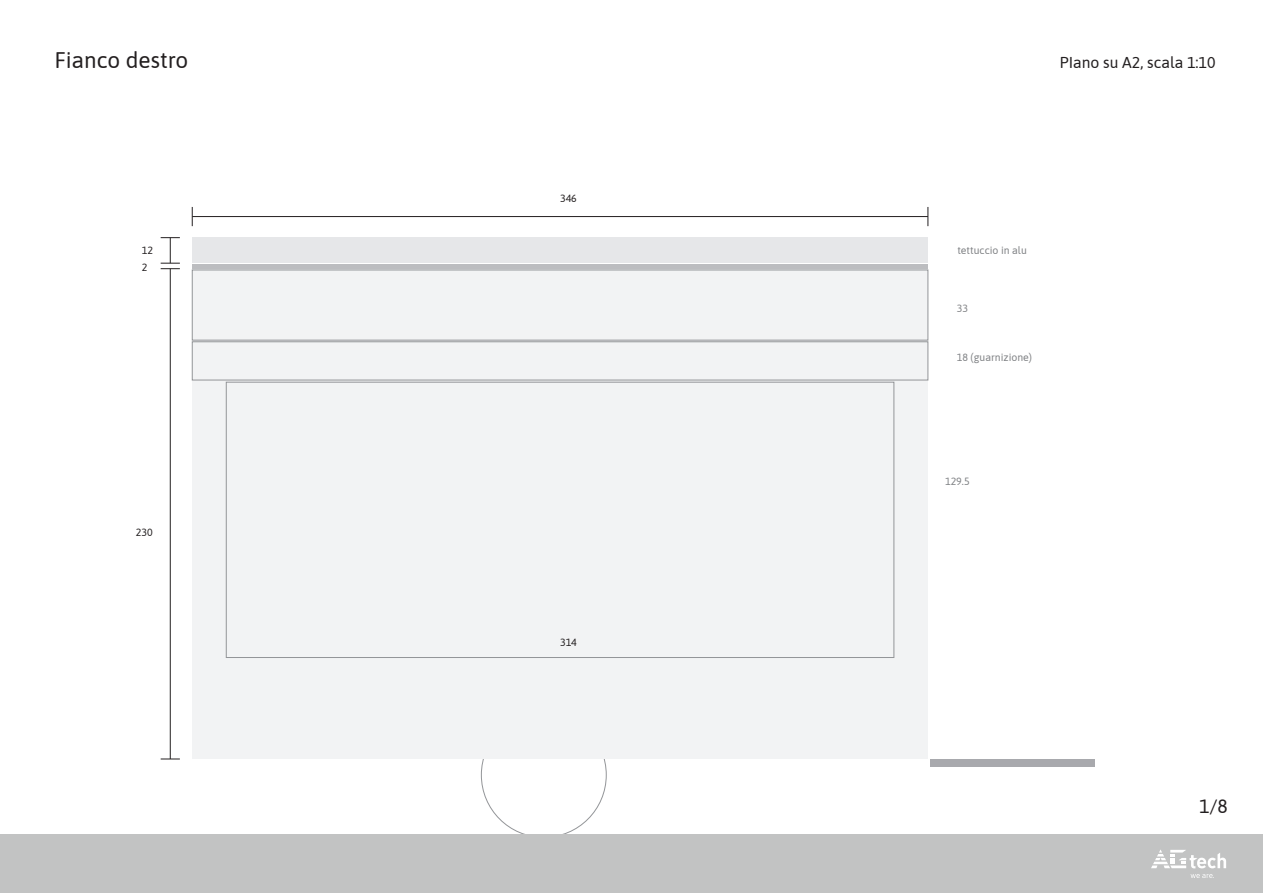
<style>
.page{position:relative;width:1263px;height:893px;background:#fff}
.page>*{position:absolute;margin:0;border:0;box-sizing:border-box;transform-origin:0 0}
.t1{font:22.5px "Asap";color:#231f20}
.t2{font:19.27px "Asap";color:#231f20}
.t3{font:15.75px "Asap";color:#231f20}
.t4{font:10.5px "Asap";color:#808285}
.t5{font:10.5px/16.6px "Asap";color:#231f20}
</style>
<div class="page">
<div style="left:0;top:834px;width:1263px;height:59px;background:#c2c3c3"></div>
<svg style="left:1190px;top:874px;width:24px;height:4px"></svg>
<svg style="left:1151px;top:850px;width:75px;height:18px"></svg>
<div style="left:192px;top:270px;width:736px;height:489px;background:#f2f3f4"></div>
<div style="left:192px;top:238px;width:736px;height:25px;background:#e6e7e9"></div>
<div style="left:931px;top:759px;width:164px;height:8px;background:#a8a9ad"></div>
<div style="left:192px;top:264px;width:736px;height:5px;background:#bcbdc0"></div>
<div style="left:192px;top:270px;width:736px;height:70px;border:1px solid #939598"></div>
<div style="left:192px;top:342px;width:736px;height:38px;border:1px solid #939598"></div>
<div style="left:226px;top:382px;width:668px;height:276px;border:1px solid #939598"></div>
<svg style="left:928px;top:207px;width:1px;height:19px"></svg>
<svg style="left:192px;top:207px;width:1px;height:19px"></svg>
<svg style="left:161px;top:759px;width:19px;height:1px"></svg>
<hr style="left:192px;top:216px;width:736px;height:1px;background:#231f20">
<hr style="left:170px;top:269px;width:1px;height:490px;background:#231f20">
<svg style="left:161px;top:237px;width:19px;height:32px"></svg>
<h1 class="t1" style="left:55px;top:44px;width:135px">Fianco destro</h1>
<h3 class="t3" style="left:1060px;top:51px;width:157px">PIano su A2, scala 1:10</h3>
<p class="t5" style="left:142px;top:241px;width:13px">12<br>2</p>
<p class="t5" style="left:136px;top:523px;width:18px">230</p>
<p class="t5" style="left:560px;top:190px;width:18px">346</p>
<p class="t5" style="left:560px;top:634px;width:18px">314</p>
<p class="t4" style="left:957px;top:243px;width:71px">tettuccio in alu</p>
<p class="t4" style="left:957px;top:302px;width:13px">33</p>
<p class="t4" style="left:957px;top:350px;width:77px">18 (guarnizione)</p>
<p class="t4" style="left:945px;top:474px;width:26px">129.5</p>
<h2 class="t2" style="left:1199px;top:792px;width:30px">1/8</h2>
</div>
